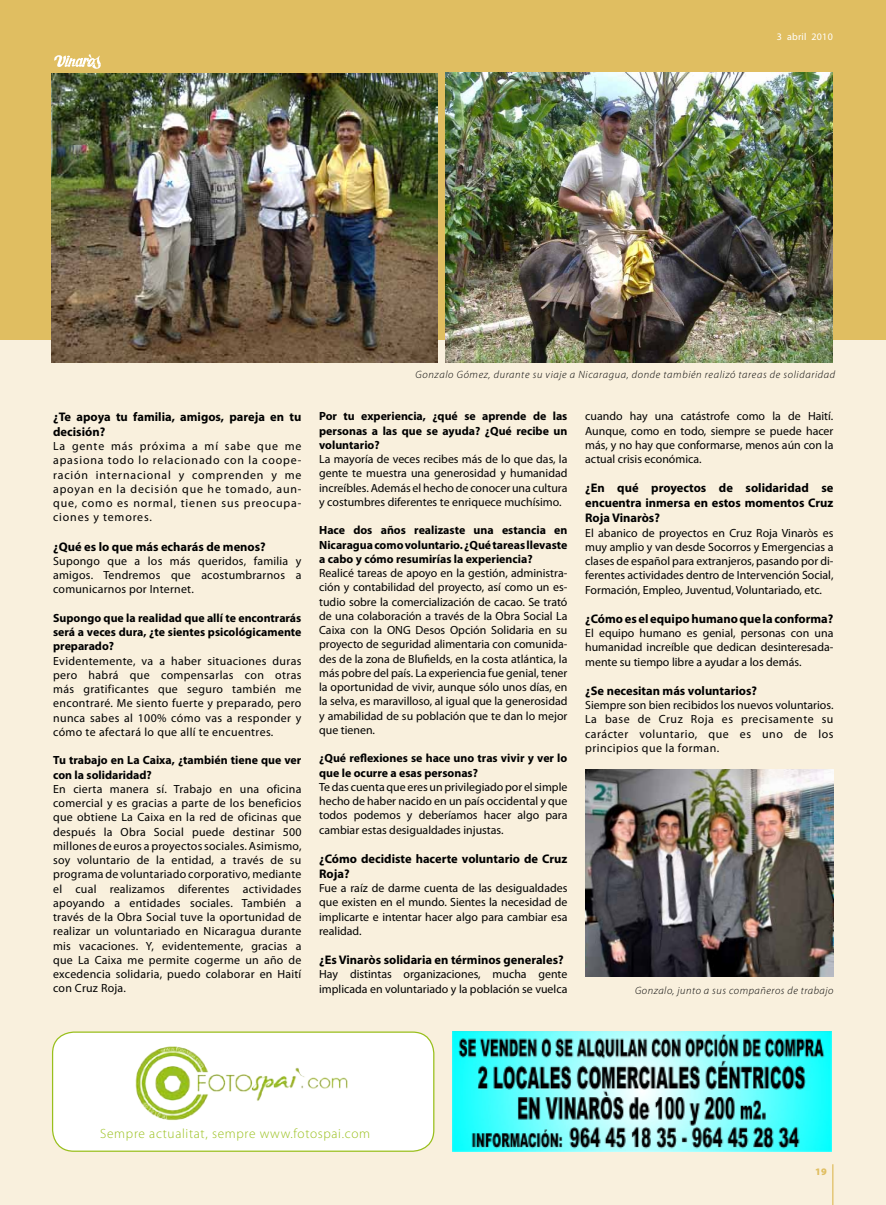
<style>
.page{position:relative;width:886px;height:1205px;background:#fff}
.page>*{position:absolute;margin:0;border:0;box-sizing:border-box;transform-origin:0 0}
.t1{font:300 13.38px "Myriad Pro";letter-spacing:.05em;color:#99c01c}
.t2{font:700 12.5px/15px "Myriad Pro";color:#000}
.t3{font:11.88px/14.2px "Myriad Pro";color:#000;text-align:justify}
.t4{font:700 11.88px/14.2px "Myriad Pro";color:#000;text-align:justify}
.t5{font:italic 300 10.62px "Myriad Pro";letter-spacing:.06em;color:#000}
.t6{font:10px "Myriad Pro";letter-spacing:.025em;color:#fff}
.t7{font:900 10px "Myriad Pro";color:#e0be61}
</style>
<div class="page">
<div style="left:0;top:146px;width:886px;height:1059px;background:#f9f0dd"></div>
<div style="left:0;top:0;width:886px;height:339px;background:#e0be61"></div>
<div style="left:53px;top:1032px;width:381px;height:119px;background:#fff;border-radius:21px"></div>
<div style="left:52px;top:1031px;width:382px;height:121px;border:1px solid #99bf1c;border-radius:21px"></div>
<svg style="left:54px;top:54px;width:47px;height:15px"></svg>
<img style="left:52px;top:73px;width:386px;height:289px">
<img style="left:445px;top:72px;width:387px;height:290px">
<img style="left:585px;top:770px;width:248px;height:206px">
<hr style="left:832px;top:1164px;width:1px;height:41px;background:#e0be61">
<img style="left:452px;top:1031px;width:379px;height:121px">
<img style="left:135px;top:1046px;width:213px;height:75px">
<p class="t6" style="left:777px;top:31px;width:57px">3 abril 2010</p>
<p class="t2" style="left:53px;top:409px;width:250px">¿Te apoya tu familia, amigos, pareja en tu decisión?</p>
<p class="t3" style="left:53px;top:439px;width:250px">La gente más próxima a mí sabe que me apasiona todo lo relacionado con la coope&shy;ración internacional y comprenden y me apoyan en la decisión que he tomado, aun&shy;que, como es normal, tienen sus preocupa&shy;ciones y temores.</p>
<p class="t2" style="left:53px;top:538px;width:214px">¿Qué es lo que más echarás de menos?</p>
<p class="t3" style="left:53px;top:553px;width:250px">Supongo que a los más queridos, familia y amigos. Tendremos que acostumbrarnos a comunicarnos por Internet.</p>
<p class="t4" style="left:53px;top:610px;width:250px">Supongo que la realidad que allí te encontrarás será a veces dura, ¿te sientes psicológicamente preparado?</p>
<p class="t3" style="left:53px;top:653px;width:250px">Evidentemente, va a haber situaciones duras pero habrá que compensarlas con otras más gratificantes que seguro también me encontraré. Me siento fuerte y preparado, pero nunca sabes al 100% cómo vas a responder y cómo te afectará lo que allí te encuentres.</p>
<p class="t4" style="left:53px;top:753px;width:250px">Tu trabajo en La Caixa, ¿también tiene que ver con la solidaridad?</p>
<p class="t3" style="left:53px;top:781px;width:250px">En cierta manera sí. Trabajo en una oficina comercial y es gracias a parte de los beneficios que obtiene La Caixa en la red de oficinas que después la Obra Social puede destinar 500 millones de euros a proyectos sociales. Asimismo, soy voluntario de la entidad, a través de su programa de voluntariado corporativo, mediante el cual realizamos diferentes actividades apoyando a entidades sociales. También a través de la Obra Social tuve la oportunidad de realizar un voluntariado en Nicaragua durante mis vacaciones. Y, evidentemente, gracias a que La Caixa me permite cogerme un año de excedencia solidaria, puedo colaborar en Haití con Cruz Roja.</p>
<p class="t5" style="left:415px;top:368px;width:421px">Gonzalo Gómez, durante su viaje a Nicaragua, donde también realizó tareas de solidaridad</p>
<p class="t4" style="left:319px;top:409px;width:250px">Por tu experiencia, ¿qué se aprende de las personas a las que se ayuda? ¿Qué recibe un voluntario?</p>
<p class="t3" style="left:319px;top:452px;width:250px">La mayoría de veces recibes más de lo que das, la gente te muestra una generosidad y humanidad increíbles. Además el hecho de conocer una cultura y costumbres diferentes te enriquece muchísimo.</p>
<p class="t4" style="left:319px;top:523px;width:250px">Hace dos años realizaste una estancia en Nicaragua como voluntario. ¿Qué tareas llevaste a cabo y cómo resumirías la experiencia?</p>
<p class="t3" style="left:319px;top:566px;width:250px">Realicé tareas de apoyo en la gestión, administra&shy;ción y contabilidad del proyecto, así como un es&shy;tudio sobre la comercialización de cacao. Se trató de una colaboración a través de la Obra Social La Caixa con la ONG Desos Opción Solidaria en su proyecto de seguridad alimentaria con comunida&shy;des de la zona de Blufields, en la costa atlántica, la más pobre del país. La experiencia fue genial, tener la oportunidad de vivir, aunque sólo unos días, en la selva, es maravilloso, al igual que la generosidad y amabilidad de su población que te dan lo mejor que tienen.</p>
<p class="t4" style="left:319px;top:751px;width:250px">¿Qué reflexiones se hace uno tras vivir y ver lo que le ocurre a esas personas?</p>
<p class="t3" style="left:319px;top:779px;width:250px">Te das cuenta que eres un privilegiado por el simple hecho de haber nacido en un país occidental y que todos podemos y deberíamos hacer algo para cambiar estas desigualdades injustas.</p>
<p class="t2" style="left:319px;top:851px;width:250px">¿Cómo decidiste hacerte voluntario de Cruz<br>Roja?</p>
<p class="t3" style="left:319px;top:881px;width:250px">Fue a raíz de darme cuenta de las desigualdades que existen en el mundo. Sientes la necesidad de implicarte e intentar hacer algo para cambiar esa realidad.</p>
<p class="t2" style="left:319px;top:952px;width:246px">¿Es Vinaròs solidaria en términos generales?</p>
<p class="t3" style="left:319px;top:967px;width:250px">Hay distintas organizaciones, mucha gente implicada en voluntariado y la población se vuelca</p>
<p class="t3" style="left:585px;top:409px;width:250px">cuando hay una catástrofe como la de Haití.<br>Aunque, como en todo, siempre se puede hacer más, y no hay que conformarse, menos aún con la actual crisis económica.</p>
<p class="t2" style="left:585px;top:480px;width:250px;text-align:justify">¿En qué proyectos de solidaridad se encuentra inmersa en estos momentos Cruz Roja Vinaròs?</p>
<p class="t3" style="left:585px;top:525px;width:250px">El abanico de proyectos en Cruz Roja Vinaròs es muy amplio y van desde Socorros y Emergencias a clases de español para extranjeros, pasando por di&shy;ferentes actividades dentro de Intervención Social, Formación, Empleo, Juventud, Voluntariado, etc.</p>
<p class="t2" style="left:585px;top:611px;width:250px">¿Cómo es el equipo humano que la conforma?</p>
<p class="t3" style="left:585px;top:626px;width:250px">El equipo humano es genial, personas con una humanidad increíble que dedican desinteresada&shy;mente su tiempo libre a ayudar a los demás.</p>
<p class="t2" style="left:585px;top:683px;width:173px">¿Se necesitan más voluntarios?</p>
<p class="t3" style="left:585px;top:698px;width:250px">Siempre son bien recibidos los nuevos voluntarios.<br>La base de Cruz Roja es precisamente su carácter voluntario, que es uno de los principios que la forman.</p>
<p class="t5" style="left:635px;top:984px;width:200px">Gonzalo, junto a sus compañeros de trabajo</p>
<p class="t1" style="left:100px;top:1125px;width:271px">Sempre actualitat, sempre www.fotospai.com</p>
<p class="t7" style="left:815px;top:1165px;width:13px">19</p>
</div>
